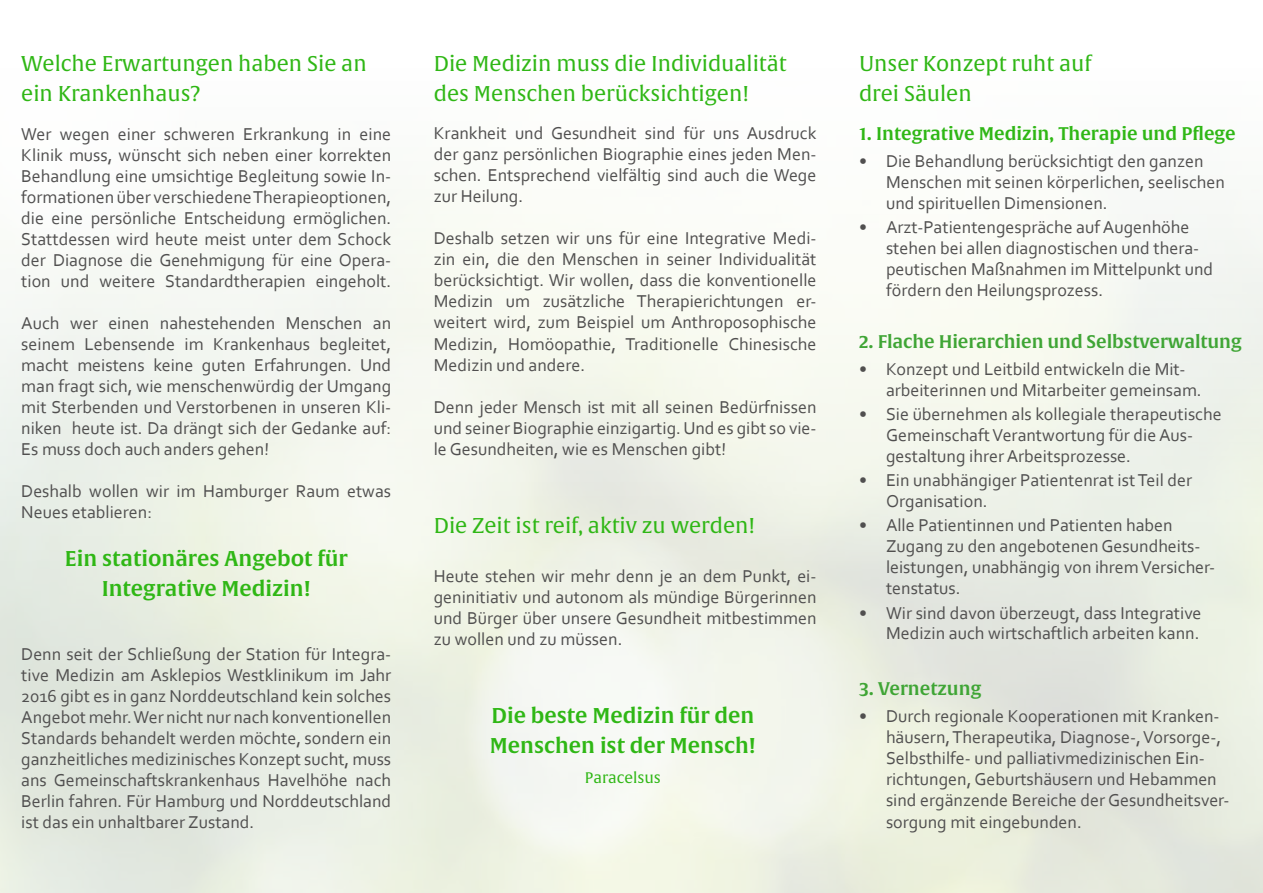
<style>
.page{position:relative;width:1263px;height:893px;background:#fff}
.page>*{position:absolute;margin:0;border:0;box-sizing:border-box;transform-origin:0 0}
.t1{font:21px/30px "Alverata";color:#2fb715}
.t2{font:21px/30px "Alverata Sb";color:#2fb715;text-align:center}
.t3{font:18px/21px "Corbel";color:#504f4f}
.t4{font:18px "Alverata Sb";letter-spacing:-.005em;color:#3fa535}
.t5{font:18px "Alverata Sb";color:#2fb715}
.t6{font:15px "Alverata";color:#2fb715}
</style>
<div class="page">
<p class="t1" style="left:21px;top:49px;width:347px">Welche Erwartungen haben Sie an ein Krankenhaus?</p>
<p class="t1" style="left:434px;top:49px;width:354px">Die Medizin muss die Individualität des Menschen berücksichtigen!</p>
<p class="t3" style="left:21px;top:123px;width:371px;text-align:justify">Wer wegen einer schweren Erkrankung in eine Klinik muss, wünscht sich neben einer korrekten Behandlung eine umsichtige Begleitung sowie In&shy;formationen über verschiedene Therapieoptionen, die eine persönliche Entscheidung ermöglichen.<br>Stattdessen wird heute meist unter dem Schock der Diagnose die Genehmigung für eine Opera&shy;tion und weitere Standardtherapien eingeholt.</p>
<p class="t3" style="left:21px;top:312px;width:371px;text-align:justify">Auch wer einen nahestehenden Menschen an seinem Lebensende im Krankenhaus begleitet, macht meistens keine guten Erfahrungen. Und man fragt sich, wie menschenwürdig der Umgang mit Sterbenden und Verstorbenen in unseren Kli&shy;niken heute ist. Da drängt sich der Gedanke auf:<br>Es muss doch auch anders gehen!</p>
<p class="t3" style="left:21px;top:480px;width:371px">Deshalb wollen wir im Hamburger Raum etwas<br>Neues etablieren:</p>
<p class="t2" style="left:65px;top:544px;width:284px">Ein stationäres Angebot für<br>Integrative Medizin!</p>
<p class="t3" style="left:21px;top:643px;width:371px;text-align:justify">Denn seit der Schließung der Station für Integra&shy;tive Medizin am Asklepios Westklinikum im Jahr 2016 gibt es in ganz Norddeutschland kein solches Angebot mehr. Wer nicht nur nach konventionellen Standards behandelt werden möchte, sondern ein ganzheitliches medizinisches Konzept sucht, muss ans Gemeinschaftskrankenhaus Havelhöhe nach Berlin fahren. Für Hamburg und Norddeutschland ist das ein unhaltbarer Zustand.</p>
<p class="t3" style="left:434px;top:123px;width:384px;text-align:justify">Krankheit und Gesundheit sind für uns Ausdruck der ganz persönlichen Biographie eines jeden Men&shy;schen. Entsprechend vielfältig sind auch die Wege zur Heilung.</p>
<p class="t3" style="left:434px;top:228px;width:384px;text-align:justify">Deshalb setzen wir uns für eine Integrative Medi&shy;zin ein, die den Menschen in seiner Individualität berücksichtigt. Wir wollen, dass die konventionelle Medizin um zusätzliche Therapierichtungen er&shy;weitert wird, zum Beispiel um Anthroposophische Medizin, Homöopathie, Traditionelle Chinesische Medizin und andere.</p>
<p class="t3" style="left:434px;top:396px;width:384px;text-align:justify">Denn jeder Mensch ist mit all seinen Bedürfnissen und seiner Biographie einzigartig. Und es gibt so vie&shy;le Gesundheiten, wie es Menschen gibt!</p>
<p class="t1" style="left:434px;top:511px;width:323px">Die Zeit ist reif, aktiv zu werden!</p>
<p class="t3" style="left:434px;top:565px;width:384px;text-align:justify">Heute stehen wir mehr denn je an dem Punkt, ei&shy;geninitiativ und autonom als mündige Bürgerinnen und Bürger über unsere Gesundheit mitbestimmen zu wollen und zu müssen.</p>
<p class="t2" style="left:490px;top:701px;width:268px;text-align:left">Die beste Medizin für den<br>Menschen ist der Mensch!</p>
<p class="t6" style="left:585px;top:769px;width:78px">Paracelsus</p>
<p class="t1" style="left:859px;top:49px;width:234px">Unser Konzept ruht auf drei Säulen</p>
<p class="t5" style="left:859px;top:123px;width:378px">1. Integrative Medizin, Therapie und Pflege</p>
<p class="t3" style="left:886px;top:150px;width:340px;text-indent:-27px">• Die Behandlung berücksichtigt den ganzen<br>Menschen mit seinen körperlichen, seelischen und spirituellen Dimensionen.</p>
<p class="t3" style="left:886px;top:216px;width:329px;text-indent:-27px">• Arzt-Patientengespräche auf Augenhöhe stehen bei allen diagnostischen und thera&shy;peutischen Maßnahmen im Mittelpunkt und fördern den Heilungsprozess.</p>
<p class="t4" style="left:859px;top:330px;width:384px">2. Flache Hierarchien und Selbstverwaltung</p>
<p class="t3" style="left:886px;top:358px;width:317px;text-indent:-27px">• Konzept und Leitbild entwickeln die Mit&shy;arbeiterinnen und Mitarbeiter gemeinsam.</p>
<p class="t3" style="left:886px;top:403px;width:337px;text-indent:-27px">• Sie übernehmen als kollegiale therapeutische<br>Gemeinschaft Verantwortung für die Aus&shy;gestaltung ihrer Arbeitsprozesse.</p>
<p class="t3" style="left:886px;top:469px;width:308px;text-indent:-27px">• Ein unabhängiger Patientenrat ist Teil der<br>Organisation.</p>
<p class="t3" style="left:886px;top:514px;width:331px;text-indent:-27px">• Alle Patientinnen und Patienten haben Zugang zu den angebotenen Gesundheits&shy;leistungen, unabhängig von ihrem Versicher&shy;tenstatus.</p>
<p class="t3" style="left:859px;top:603px;width:344px;line-height:19.5px;text-align:right">• Wir sind davon überzeugt, dass Integrative<br>Medizin auch wirtschaftlich arbeiten kann.</p>
<p class="t4" style="left:859px;top:678px;width:124px">3. Vernetzung</p>
<p class="t3" style="left:886px;top:705px;width:345px;text-indent:-27px">• Durch regionale Kooperationen mit Kranken&shy;häusern, Therapeutika, Diagnose-, Vorsorge-, Selbsthilfe- und palliativmedizinischen Ein&shy;richtungen, Geburtshäusern und Hebammen sind ergänzende Bereiche der Gesundheitsver&shy;sorgung mit eingebunden.</p>
</div>
